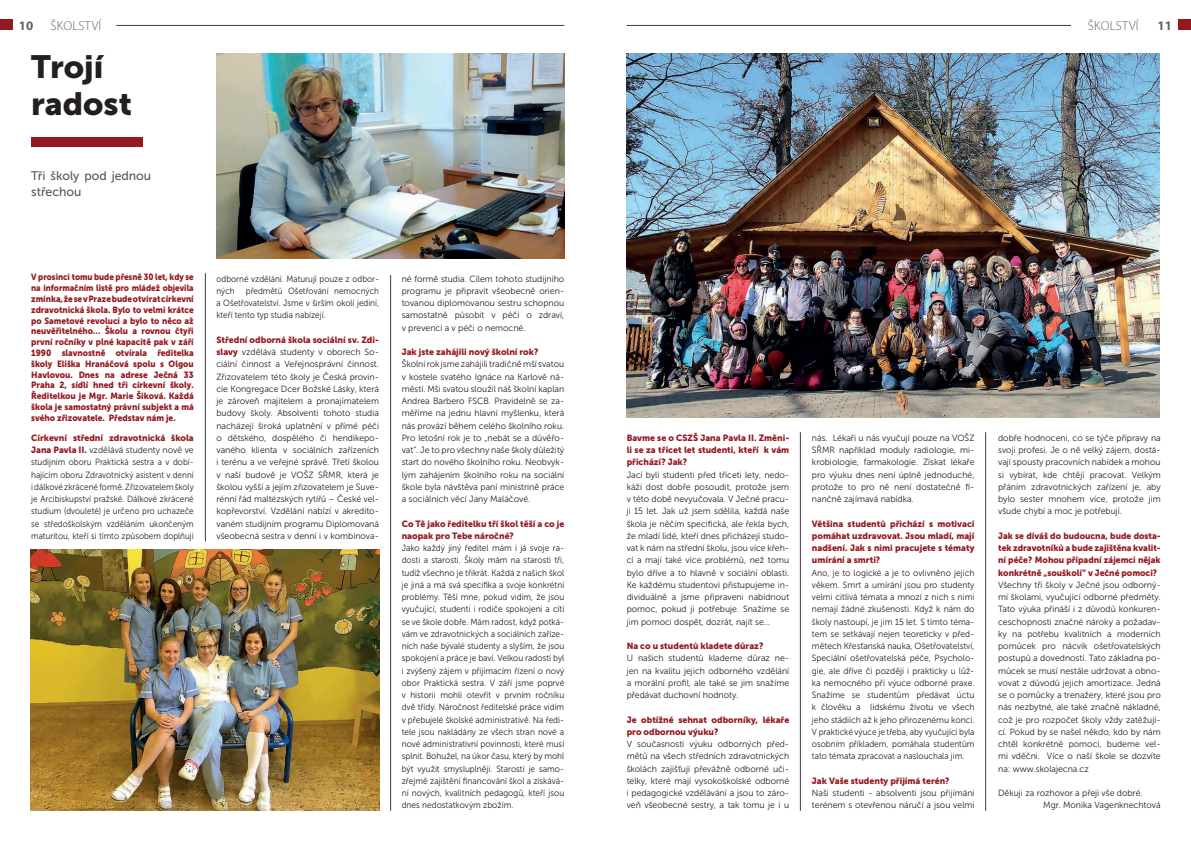
<style>
.page{position:relative;width:1191px;height:842px;background:#fff}
.page>*{position:absolute;margin:0;border:0;box-sizing:border-box;transform-origin:0 0}
.t1{font:32px/37px "Museo Sans 900";color:#231f20}
.t2{font:300 13px "Myriad Pro";letter-spacing:.02em;color:#636366}
.t3{font:700 13px "Myriad Pro";color:#636366}
.t4{font:12.5px/15.5px "Museo Sans 500";color:#57585a}
.t5{font:9px/12.2px "Museo Sans 300";color:#231f20;text-align:justify}
.t6{font:9px/12.2px "Museo Sans 300";color:#231f20;text-align:justify;scale:.93 1}
.t7{font:9px/12.2px "Museo Sans 300";color:#231f20;text-align:justify;scale:.95 1}
.t8{font:9px/10.8px "Museo Sans 900";color:#941920;text-align:justify;scale:.89 1}
.t9{font:9px/12.2px "Museo Sans 900";color:#941920;text-align:justify}
.t10{font:9px/12.2px "Museo Sans 300";color:#231f20;text-align:justify;scale:.91 1}
.t11{font:9px/12.2px "Museo Sans 900";color:#941920;text-align:justify;scale:.95 1}
.s1{font-family:"Museo Sans 900";color:#941920}
</style>
<div class="page">
<hr style="left:390px;top:275px;width:1px;height:536px;background:#231f20">
<hr style="left:205px;top:273px;width:1px;height:268px;background:#231f20">
<div style="left:1178px;top:20px;width:13px;height:10px;background:#941920"></div>
<hr style="left:116px;top:25px;width:448px;height:1px;background:#231f20">
<hr style="left:626px;top:25px;width:445px;height:1px;background:#231f20">
<div style="left:0;top:20px;width:12px;height:10px;background:#941920"></div>
<hr style="left:800px;top:432px;width:1px;height:379px;background:#231f20">
<hr style="left:985px;top:432px;width:1px;height:379px;background:#231f20">
<div style="left:31px;top:137px;width:112px;height:9px;background:#941920"></div>
<img style="left:216px;top:54px;width:348px;height:205px">
<img style="left:30px;top:549px;width:349px;height:262px">
<img style="left:626px;top:54px;width:533px;height:363px">
<h2 class="t2" style="left:50px;top:18px;width:52px">ŠKOLSTVÍ</h2>
<h2 class="t2" style="left:1087px;top:18px;width:52px">ŠKOLSTVÍ</h2>
<h1 class="t1" style="left:31px;top:48px;width:102px">Trojí radost</h1>
<h2 class="t3" style="left:19px;top:17px;width:16px">10</h2>
<h2 class="t3" style="left:1157px;top:17px;width:16px">11</h2>
<h3 class="t4" style="left:31px;top:168px;width:122px">Tři školy pod jednou střechou</h3>
<p class="t8" style="left:31px;top:272px;width:184px">V prosinci tomu bude přesně 30 let, kdy se na informačním listě pro mládež objevila zmínka, že se v Praze bude otvírat církevní zdravotnická škola. Bylo to velmi krátce po Sametové revoluci a bylo to něco až neuvěřitelného… Školu a rovnou čtyři první ročníky v plné kapacitě pak v září 1990 slavnostně otvírala ředitelka školy Eliška Hranáčová spolu s Olgou Havlovou. Dnes na adrese Ječná 33<br>Praha 2, sídlí hned tři církevní školy.<br>Ředitelkou je Mgr. Marie Šiková. Každá škola je samostatný právní subjekt a má svého zřizovatele. Představ nám je.</p>
<p class="t9" style="left:31px;top:432px;width:164px">Církevní střední zdravotnická škola</p>
<p class="t5" style="left:31px;top:444px;width:164px"><span class="s1">Jana Pavla II.</span> vzdělává studenty nově ve studijním oboru Praktická sestra a v dobí&shy;hajícím oboru Zdravotnický asistent v denní i dálkové zkrácené formě. Zřizovatelem školy je Arcibiskupství pražské. Dálkové zkrácené studium (dvouleté) je určeno pro uchazeče se středoškolským vzděláním ukončeným maturitou, kteří si tímto způsobem doplňují</p>
<p class="t10" style="left:216px;top:273px;width:180px">odborné vzdělání. Maturují pouze z odbor&shy;ných předmětů Ošetřování nemocných a Ošetřovatelství. Jsme v širším okolí jediní, kteří tento typ studia nabízejí.</p>
<p class="t9" style="left:216px;top:334px;width:164px">Střední odborná škola sociální sv. Zdi-</p>
<p class="t5" style="left:216px;top:346px;width:164px"><span class="s1">slavy</span> vzdělává studenty v oborech So&shy;ciální činnost a Veřejnosprávní činnost.<br>Zřizovatelem této školy je Česká provin&shy;cie Kongregace Dcer Božské Lásky, která je zároveň majitelem a pronajímatelem budovy školy. Absolventi tohoto studia nacházejí široká uplatnění v přímé péči o dětského, dospělého či hendikepo&shy;vaného klienta v sociálních zařízeních i terénu a ve veřejné správě. Třetí školou v naší budově je VOŠZ SŘMR, která je školou vyšší a jejím zřizovatelem je Suve&shy;rénní řád maltézských rytířů – České vel&shy;kopřevorství. Vzdělání nabízí v akredito&shy;vaném studijním programu Diplomovaná všeobecná sestra v denní i v kombinova-</p>
<p class="t5" style="left:402px;top:273px;width:164px">né formě studia. Cílem tohoto studijního programu je připravit všeobecně orien&shy;tovanou diplomovanou sestru schopnou samostatně působit v péči o zdraví, v prevenci a v péči o nemocné.</p>
<p class="t9" style="left:402px;top:346px;width:138px">Jak jste zahájili nový školní rok?</p>
<p class="t5" style="left:402px;top:358px;width:164px">Školní rok jsme zahájili tradičně mší svatou v kostele svatého Ignáce na Karlově ná&shy;městí. Mši svatou sloužil náš školní kaplan Andrea Barbero FSCB. Pravidelně se za&shy;měříme na jednu hlavní myšlenku, která nás provází během celého školního roku.<br>Pro letošní rok je to „nebát se a důvěřo&shy;vat“. Je to pro všechny naše školy důležitý start do nového školního roku. Neobvyk&shy;lým zahájením školního roku na sociální škole byla návštěva paní ministrině práce a sociálních věcí Jany Maláčové.</p>
<p class="t9" style="left:402px;top:517px;width:164px">Co Tě jako ředitelku tří škol těší a co je naopak pro Tebe náročné?</p>
<p class="t6" style="left:402px;top:542px;width:176px">Jako každý jiný ředitel mám i já svoje ra&shy;dosti a starosti. Školy mám na starosti tři, tudíž všechno je třikrát. Každá z našich škol je jiná a má svá specifika a svoje konkrétní problémy. Těší mne, pokud vidím, že jsou vyučující, studenti i rodiče spokojeni a cítí se ve škole dobře. Mám radost, když potká&shy;vám ve zdravotnických a sociálních zaříze&shy;ních naše bývalé studenty a slyším, že jsou spokojení a práce je baví. Velkou radostí byl i zvýšený zájem v přijímacím řízení o nový obor Praktická sestra. V září jsme poprvé v historii mohli otevřít v prvním ročníku dvě třídy. Náročnost ředitelské práce vidím v přebujelé školské administrativě. Na ředi&shy;tele jsou nakládány ze všech stran nové a nové administrativní povinnosti, které musí splnit. Bohužel, na úkor času, který by mohl být využit smysluplněji. Starostí je samo&shy;zřejmě zajištění financování škol a získává&shy;ní nových, kvalitních pedagogů, kteří jsou dnes nedostatkovým zbožím.</p>
<p class="t9" style="left:626px;top:432px;width:164px">Bavme se o CSZŠ Jana Pavla II. Změni&shy;li se za třicet let studenti, kteří k vám přichází? Jak?</p>
<p class="t5" style="left:626px;top:468px;width:164px">Jací byli studenti před třiceti lety, nedo&shy;káži dost dobře posoudit, protože jsem v této době nevyučovala. V Ječné pracu&shy;ji 15 let. Jak už jsem sdělila, každá naše škola je něčím specifická, ale řekla bych, že mladí lidé, kteří dnes přicházejí studo&shy;vat k nám na střední školu, jsou více křeh&shy;cí a mají také více problémů, než tomu bylo dříve a to hlavně v sociální oblasti.<br>Ke každému studentovi přistupujeme in&shy;dividuálně a jsme připraveni nabídnout pomoc, pokud ji potřebuje. Snažíme se jim pomoci dospět, dozrát, najít se…</p>
<p class="t9" style="left:626px;top:640px;width:138px">Na co u studentů kladete důraz?</p>
<p class="t5" style="left:626px;top:652px;width:164px">U našich studentů klademe důraz ne&shy;jen na kvalitu jejich odborného vzdělání a morální profil, ale také se jim snažíme předávat duchovní hodnoty.</p>
<p class="t9" style="left:626px;top:713px;width:164px">Je obtížné sehnat odborníky, lékaře pro odbornou výuku?</p>
<p class="t5" style="left:626px;top:738px;width:164px">V současnosti výuku odborných před&shy;mětů na všech středních zdravotnických školách zajišťují převážně odborné uči&shy;telky, které mají vysokoškolské odborné i pedagogické vzdělávání a jsou to záro&shy;veň všeobecné sestry, a tak tomu je i u</p>
<p class="t5" style="left:812px;top:432px;width:164px">nás. Lékaři u nás vyučují pouze na VOŠZ SŘMR například moduly radiologie, mi&shy;krobiologie, farmakologie. Získat lékaře pro výuku dnes není úplně jednoduché, protože to pro ně není dostatečně fi&shy;nančně zajímavá nabídka.</p>
<p class="t9" style="left:812px;top:517px;width:164px">Většina studentů přichází s motivací pomáhat uzdravovat. Jsou mladí, mají nadšení. Jak s nimi pracujete s tématy umírání a smrti?</p>
<p class="t7" style="left:812px;top:566px;width:173px">Ano, je to logické a je to ovlivněno jejich věkem. Smrt a umírání jsou pro studenty velmi citlivá témata a mnozí z nich s nimi nemají žádné zkušenosti. Když k nám do školy nastoupí, je jim 15 let. S tímto téma&shy;tem se setkávají nejen teoreticky v před&shy;mětech Křesťanská nauka, Ošetřovatelství, Speciální ošetřovatelská péče, Psycholo&shy;gie, ale dříve či později i prakticky u lůž&shy;ka nemocného při výuce odborné praxe.<br>Snažíme se studentům předávat úctu k člověku a lidskému životu ve všech jeho stádiích až k jeho přirozenému konci.<br>V praktické výuce je třeba, aby vyučující byla osobním příkladem, pomáhala studentům tato témata zpracovat a naslouchala jim.</p>
<p class="t9" style="left:812px;top:774px;width:139px">Jak Vaše studenty přijímá terén?</p>
<p class="t5" style="left:812px;top:787px;width:164px">Naši studenti - absolventi jsou přijímáni terénem s otevřenou náručí a jsou velmi</p>
<p class="t5" style="left:998px;top:432px;width:164px">dobře hodnoceni, co se týče přípravy na svoji profesi. Je o ně velký zájem, dostá&shy;vají spousty pracovních nabídek a mohou si vybírat, kde chtějí pracovat. Velkým přáním zdravotnických zařízení je, aby bylo sester mnohem více, protože jim všude chybí a moc je potřebují.</p>
<p class="t11" style="left:998px;top:530px;width:173px">Jak se díváš do budoucna, bude dosta&shy;tek zdravotníků a bude zajištěna kvalit&shy;ní péče? Mohou případní zájemci nějak konkrétně „souškolí“ v Ječné pomoci?</p>
<p class="t5" style="left:998px;top:579px;width:164px">Všechny tři školy v Ječné jsou odborný&shy;mi školami, vyučující odborné předměty.<br>Tato výuka přináší i z důvodů konkuren&shy;ceschopnosti značné nároky a požadav&shy;ky na potřebu kvalitních a moderních pomůcek pro nácvik ošetřovatelských postupů a dovedností. Tato základna po&shy;můcek se musí nestále udržovat a obno&shy;vovat z důvodů jejich amortizace. Jedná se o pomůcky a trenažery, které jsou pro nás nezbytné, ale také značně nákladné, což je pro rozpočet školy vždy zatěžují&shy;cí. Pokud by se našel někdo, kdo by nám chtěl konkrétně pomoci, budeme vel&shy;mi vděčni. Více o naší škole se dozvíte na: www.skolajecna.cz</p>
<p class="t5" style="left:1043px;top:787px;width:119px;text-indent:-45px">Děkuji za rozhovor a přeji vše dobré.<br>Mgr. Monika Vagenknechtová</p>
</div>
